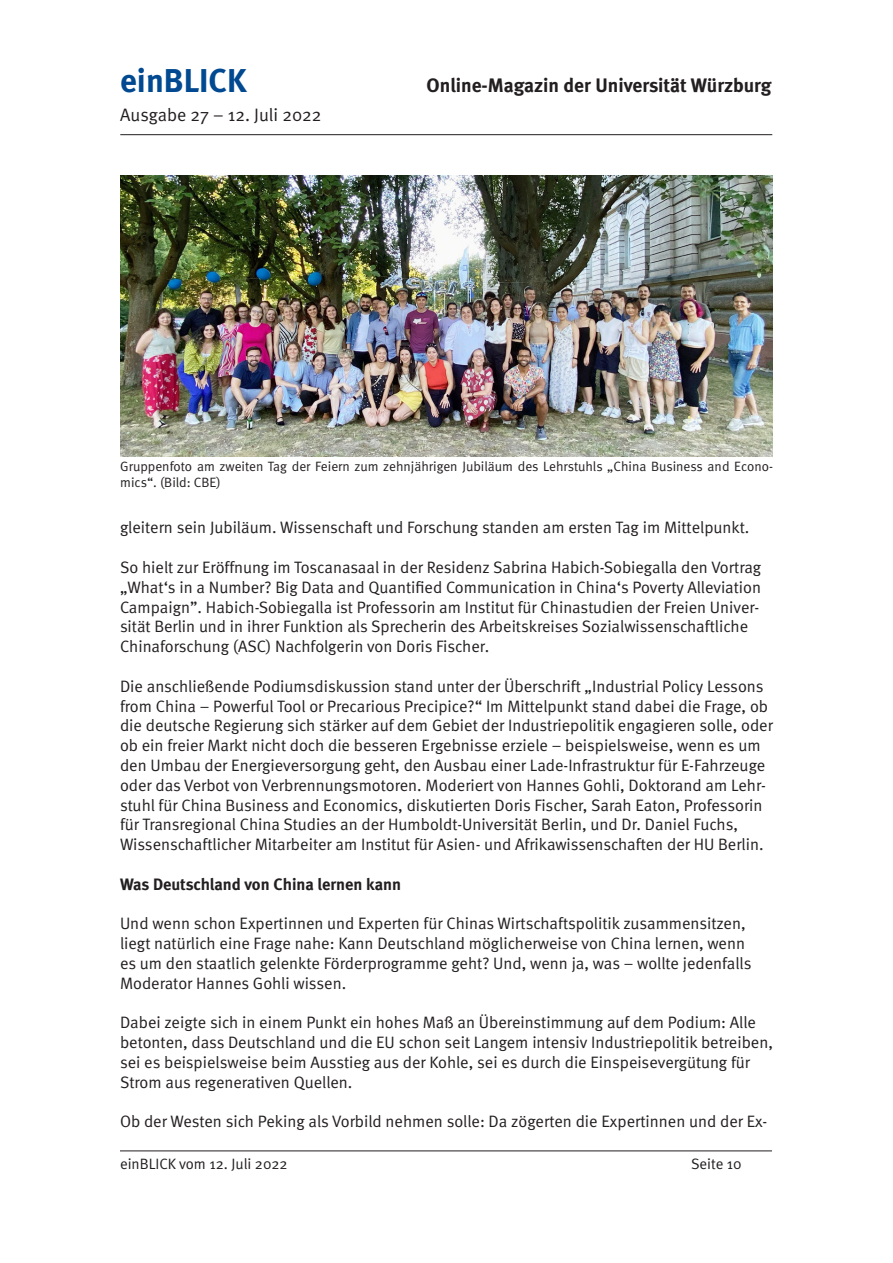
<style>
.page{position:relative;width:893px;height:1263px;background:#fff}
.page>*{position:absolute;margin:0;border:0;box-sizing:border-box;transform-origin:0 0}
.t1{font:700 33px "Meta";color:#014990}
.t2{font:700 19.5px "Meta";color:#231f20}
.t3{font:18px "Meta Normal";color:#231f20}
.t4{font:16.5px/19.8px "Meta Normal";color:#231f20}
.t5{font:700 16.5px "Meta";color:#231f20}
.t6{font:15px "Meta Normal";color:#231f20}
.t7{font:13.5px/16.2px "Meta Normal";color:#231f20}
</style>
<div class="page">
<hr style="left:120px;top:134px;width:652px;height:1px;background:#231f20">
<hr style="left:120px;top:1150px;width:652px;height:1px;background:#231f20">
<img style="left:120px;top:175px;width:653px;height:282px">
<h1 class="t1" style="left:120px;top:61px;width:128px">einBLICK</h1>
<p class="t2" style="left:427px;top:74px;width:346px">Online-Magazin der Universität Würzburg</p>
<p class="t3" style="left:120px;top:105px;width:203px">Ausgabe 27 – 12. Juli 2022</p>
<p class="t7" style="left:120px;top:458px;width:654px">Gruppenfoto am zweiten Tag der Feiern zum zehnjährigen Jubiläum des Lehrstuhls „China Business and Econo&shy;mics“. (Bild: CBE)</p>
<p class="t4" style="left:120px;top:517px;width:631px">gleitern sein Jubiläum. Wissenschaft und Forschung standen am ersten Tag im Mittelpunkt.</p>
<p class="t4" style="left:120px;top:557px;width:643px">So hielt zur Eröffnung im Toscanasaal in der Residenz Sabrina Habich-Sobiegalla den Vortrag „What‘s in a Number? Big Data and Quantified Communication in China‘s Poverty Alleviation Campaign”. Habich-Sobiegalla ist Professorin am Institut für Chinastudien der Freien Univer&shy;sität Berlin und in ihrer Funktion als Sprecherin des Arbeitskreises Sozialwissenschaftliche Chinaforschung (ASC) Nachfolgerin von Doris Fischer.</p>
<p class="t4" style="left:120px;top:676px;width:654px">Die anschließende Podiumsdiskussion stand unter der Überschrift „Industrial Policy Lessons from China – Powerful Tool or Precarious Precipice?“ Im Mittelpunkt stand dabei die Frage, ob die deutsche Regierung sich stärker auf dem Gebiet der Industriepolitik engagieren solle, oder ob ein freier Markt nicht doch die besseren Ergebnisse erziele – beispielsweise, wenn es um den Umbau der Energieversorgung geht, den Ausbau einer Lade-Infrastruktur für E-Fahrzeuge oder das Verbot von Verbrennungsmotoren. Moderiert von Hannes Gohli, Doktorand am Lehr&shy;stuhl für China Business and Economics, diskutierten Doris Fischer, Sarah Eaton, Professorin für Transregional China Studies an der Humboldt-Universität Berlin, und Dr. Daniel Fuchs, Wissenschaftlicher Mitarbeiter am Institut für Asien- und Afrikawissenschaften der HU Berlin.</p>
<p class="t5" style="left:120px;top:874px;width:283px">Was Deutschland von China lernen kann</p>
<p class="t4" style="left:120px;top:913px;width:633px">Und wenn schon Expertinnen und Experten für Chinas Wirtschaftspolitik zusammensitzen, liegt natürlich eine Frage nahe: Kann Deutschland möglicherweise von China lernen, wenn es um den staatlich gelenkte Förderprogramme geht? Und, wenn ja, was – wollte jedenfalls Moderator Hannes Gohli wissen.</p>
<p class="t4" style="left:120px;top:1012px;width:654px">Dabei zeigte sich in einem Punkt ein hohes Maß an Übereinstimmung auf dem Podium: Alle betonten, dass Deutschland und die EU schon seit Langem intensiv Industriepolitik betreiben, sei es beispielsweise beim Ausstieg aus der Kohle, sei es durch die Einspeisevergütung für Strom aus regenerativen Quellen.</p>
<p class="t4" style="left:120px;top:1111px;width:649px">Ob der Westen sich Peking als Vorbild nehmen solle: Da zögerten die Expertinnen und der Ex-</p>
<p class="t6" style="left:120px;top:1155px;width:169px">einBLICK vom 12. Juli 2022</p>
<p class="t6" style="left:691px;top:1155px;width:52px">Seite 10</p>
</div>
